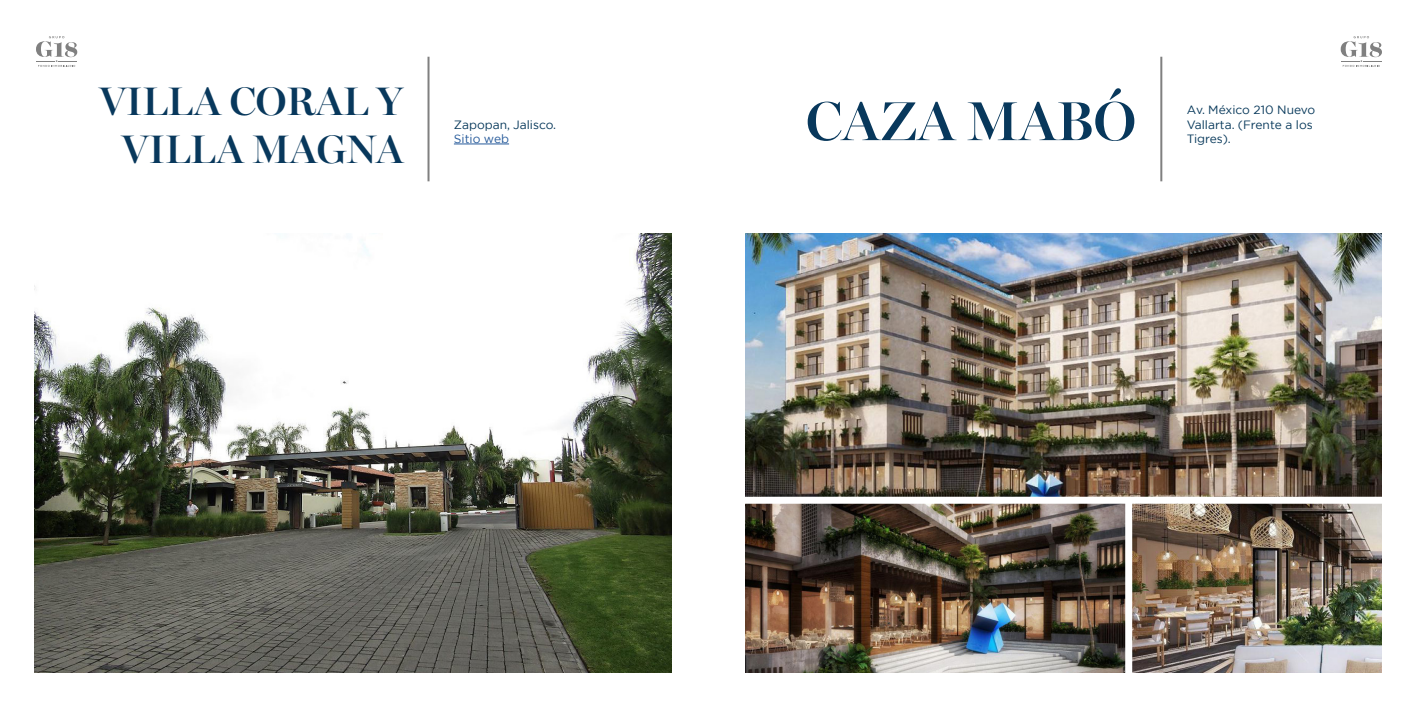
<style>
.page{position:relative;width:1418px;height:709px;background:#fff}
.page>*{position:absolute;margin:0;border:0;box-sizing:border-box;transform-origin:0 0}
.t1{font:600 55.2px "Miller Banner";color:#08385c}
.t2{font:600 40px/48px "Miller Banner";color:#08385c;text-align:center}
.t3{font:12px/14.4px "Gotham";color:#08395b}
.t4{font:12px "Gotham";color:#275b9b}
</style>
<div class="page">
<img style="left:745px;top:234px;width:636px;height:262px">
<img style="left:35px;top:234px;width:637px;height:439px">
<img style="left:745px;top:503px;width:380px;height:170px">
<img style="left:1132px;top:503px;width:249px;height:170px">
<hr style="left:1160px;top:57px;width:2px;height:124px;background:#808080">
<hr style="left:427px;top:57px;width:2px;height:124px;background:#808080">
<hr style="left:454px;top:144px;width:55px;height:1px;background:#275b9b">
<svg style="left:36px;top:36px;width:41px;height:31px"></svg>
<svg style="left:1340px;top:36px;width:41px;height:31px"></svg>
<h2 class="t2" style="left:99px;top:77px;width:305px">VILLA CORAL Y<br>VILLA MAGNA</h2>
<p class="t3" style="left:454px;top:117px;width:104px">Zapopan, Jalisco.</p>
<p class="t4" style="left:454px;top:131px;width:57px">Sitio web</p>
<h1 class="t1" style="left:806px;top:88px;width:331px">CAZA MABÓ</h1>
<p class="t3" style="left:1186px;top:102px;width:130px">Av. México 210 Nuevo<br>Vallarta. (Frente a los<br>Tigres).</p>
</div>
